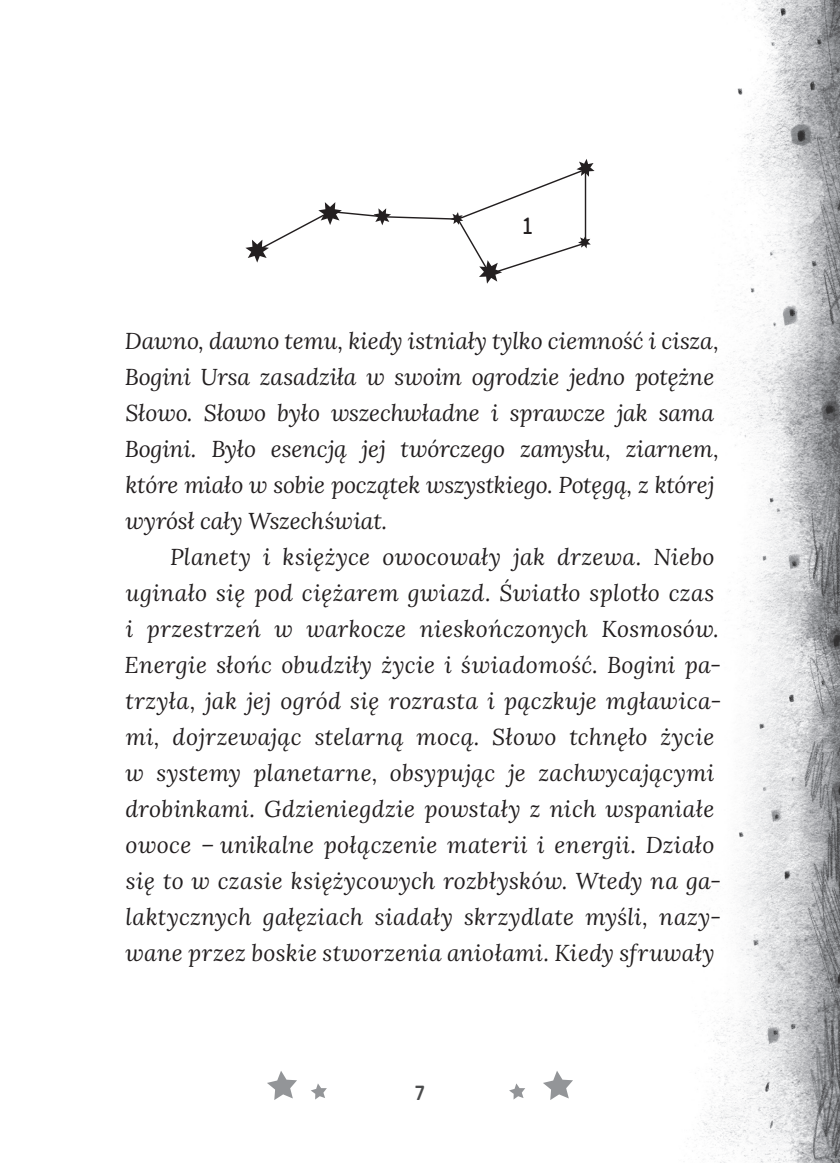
<style>
.page{position:relative;width:840px;height:1163px;background:#fff}
.page>*{position:absolute;margin:0;border:0;box-sizing:border-box;transform-origin:0 0}
.t1{font:28px "Miriam Libre";color:#231f20}
.t2{font:italic 23px/36px "Lora";letter-spacing:.01em;color:#231f20}
.t3{font:700 20px "Miriam Libre";color:#4b4c4d}
</style>
<div class="page">
<svg style="left:267px;top:1071px;width:30px;height:28px"></svg>
<svg style="left:311px;top:1084px;width:16px;height:15px"></svg>
<svg style="left:543px;top:1071px;width:29px;height:28px"></svg>
<svg style="left:509px;top:1083px;width:16px;height:16px"></svg>
<img style="left:686px;top:0;width:153px;height:1162px">
<svg style="left:245px;top:159px;width:349px;height:124px"></svg>
<p class="t1" style="left:522px;top:207px;width:12px">1</p>
<p class="t2" style="left:125px;top:322px;width:595px">Dawno, dawno temu, kiedy istniały tylko ciemność i cisza, Bogini Ursa zasadziła w swoim ogrodzie jedno potężne Słowo. Słowo było wszechwładne i sprawcze jak sama Bogini. Było esencją jej twórczego zamysłu, ziarnem, które miało w sobie początek wszystkiego. Potęgą, z której wyrósł cały Wszechświat.</p>
<p class="t2" style="left:125px;top:538px;width:598px;text-indent:45px">Planety i księżyce owocowały jak drzewa. Niebo uginało się pod ciężarem gwiazd. Światło splotło czas i przestrzeń w warkocze nieskończonych Kosmosów.<br>Energie słońc obudziły życie i świadomość. Bogini pa&shy;trzyła, jak jej ogród się rozrasta i pączkuje mgławica&shy;mi, dojrzewając stelarną mocą. Słowo tchnęło życie w systemy planetarne, obsypując je zachwycającymi drobinkami. Gdzieniegdzie powstały z nich wspaniałe owoce – unikalne połączenie materii i energii. Działo się to w czasie księżycowych rozbłysków. Wtedy na ga&shy;laktycznych gałęziach siadały skrzydlate myśli, nazy&shy;wane przez boskie stworzenia aniołami. Kiedy sfruwały</p>
<p class="t3" style="left:415px;top:1080px;width:11px">7</p>
</div>
